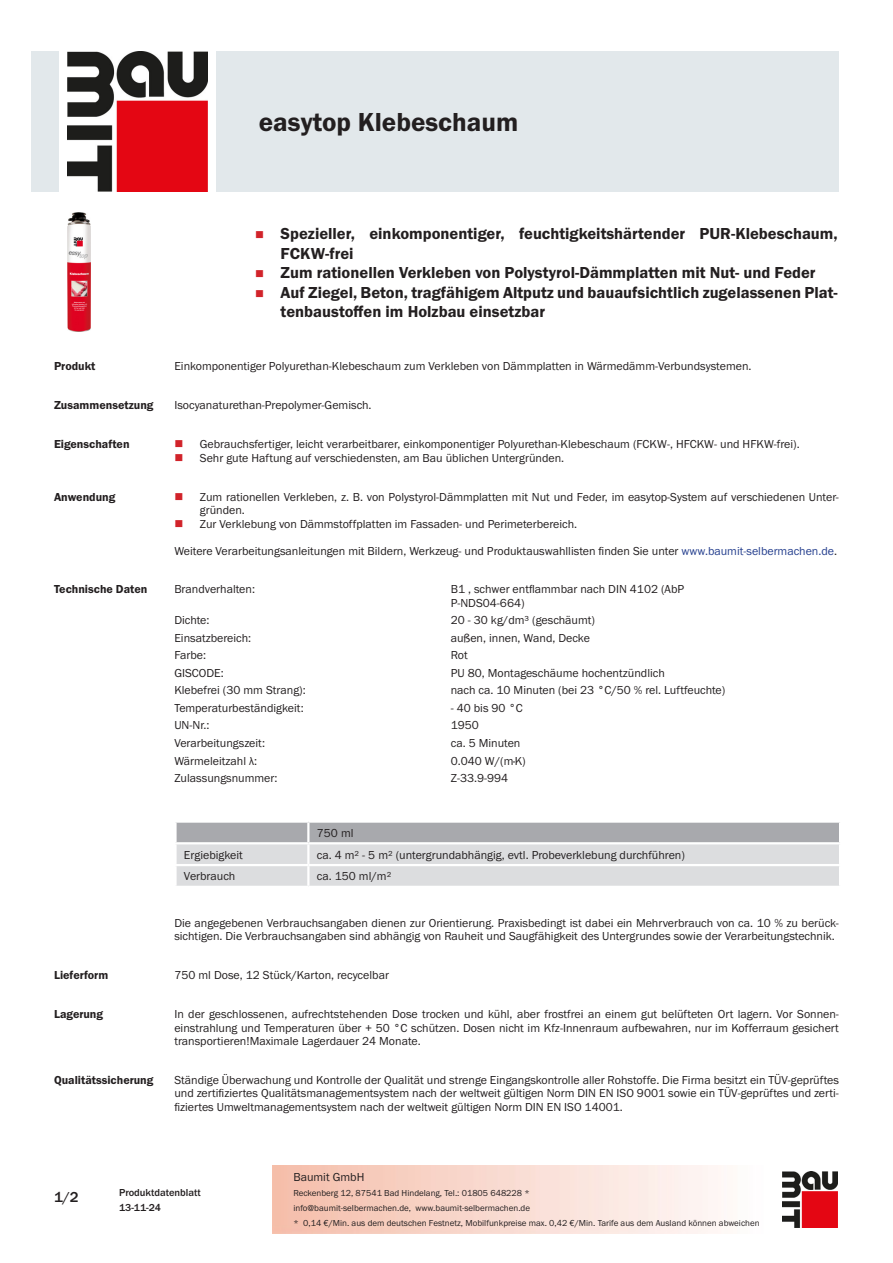
<style>
.page{position:relative;width:893px;height:1263px;background:#fff}
.page>*{position:absolute;margin:0;border:0;box-sizing:border-box;transform-origin:0 0}
.PDS_Produktname{font:27px "BM Franklin Gothic URW Dem";color:#231f20}
.t1{font:16.5px/19.5px "BM Franklin Gothic URW Dem";color:#231f20}
.t2{font:500 15px "BM Franklin Gothic URW";color:#231f20}
.PDS_Standard{font:12px/13.5px "BM Franklin Gothic URW Boo";color:#231f20}
.PDS_Standard_linksbü{font:12px/13.5px "BM Franklin Gothic URW Boo";color:#231f20}
.PDS_Header{font:12px "BM Franklin Gothic URW Dem";color:#231f20}
.t3{font:500 10.5px/15px "BM Franklin Gothic URW";color:#231f20}
.t4{font:9px/15px "BM Franklin Gothic URW Boo";color:#231f20}
.s1{color:#253f8e}
</style>
<div class="page">
<img style="left:782px;top:1171px;width:56px;height:56px">
<div style="left:32px;top:51px;width:27px;height:140px;background:#e2e8eb"></div>
<img style="left:68px;top:51px;width:139px;height:140px">
<div style="left:216px;top:51px;width:623px;height:140px;background:#e2e8eb"></div>
<img style="left:68px;top:213px;width:23px;height:119px">
<svg style="left:175px;top:822px;width:665px;height:64px;background:#cccdcf"></svg>
<hr style="left:174px;top:842px;width:134px;height:2px;background:#fff">
<hr style="left:174px;top:844px;width:3px;height:20px;background:#fff">
<hr style="left:308px;top:842px;width:533px;height:2px;background:#fff">
<hr style="left:307px;top:844px;width:2px;height:20px;background:#fff">
<hr style="left:839px;top:844px;width:2px;height:20px;background:#fff">
<hr style="left:174px;top:864px;width:134px;height:2px;background:#fff">
<hr style="left:174px;top:866px;width:3px;height:20px;background:#fff">
<hr style="left:308px;top:864px;width:533px;height:2px;background:#fff">
<hr style="left:307px;top:866px;width:2px;height:20px;background:#fff">
<hr style="left:839px;top:866px;width:2px;height:20px;background:#fff">
<p class="PDS_Produktname" style="left:259px;top:106px;width:261px">easytop Klebeschaum</p>
<p class="t1" style="left:281px;top:224px;width:559px">Spezieller, einkomponentiger, feuchtigkeitshärtender PUR-Klebeschaum,<br>FCKW-frei</p>
<p class="t1" style="left:281px;top:263px;width:536px">Zum rationellen Verkleben von Polystyrol-Dämmplatten mit Nut- und Feder</p>
<p class="t1" style="left:281px;top:283px;width:559px">Auf Ziegel, Beton, tragfähigem Altputz und bauaufsichtlich zugelassenen Plat&shy;tenbaustoffen im Holzbau einsetzbar</p>
<p class="PDS_Header" style="left:54px;top:359px;width:43px">Produkt</p>
<p class="PDS_Standard" style="left:174px;top:360px;width:579px">Einkomponentiger Polyurethan-Klebeschaum zum Verkleben von Dämmplatten in Wärmedämm-Verbundsystemen.</p>
<p class="PDS_Header" style="left:54px;top:398px;width:101px">Zusammensetzung</p>
<p class="PDS_Standard" style="left:174px;top:399px;width:199px">Isocyanaturethan-Prepolymer-Gemisch.</p>
<p class="PDS_Header" style="left:54px;top:437px;width:77px">Eigenschaften</p>
<p class="PDS_Standard" style="left:200px;top:438px;width:601px">Gebrauchsfertiger, leicht verarbeitbarer, einkomponentiger Polyurethan-Klebeschaum (FCKW-, HFCKW- und HFKW-frei).</p>
<p class="PDS_Standard" style="left:200px;top:451px;width:366px">Sehr gute Haftung auf verschiedensten, am Bau üblichen Untergründen.</p>
<p class="PDS_Header" style="left:54px;top:489px;width:63px">Anwendung</p>
<p class="PDS_Standard" style="left:200px;top:490px;width:641px">Zum rationellen Verkleben, z. B. von Polystyrol-Dämmplatten mit Nut und Feder, im easytop-System auf verschiedenen Unter&shy;gründen.</p>
<p class="PDS_Standard" style="left:200px;top:517px;width:379px">Zur Verklebung von Dämmstoffplatten im Fassaden- und Perimeterbereich.</p>
<p class="PDS_Standard" style="left:174px;top:544px;width:664px">Weitere Verarbeitungsanleitungen mit Bildern, Werkzeug- und Produktauswahllisten finden Sie unter <span class="s1">www.baumit-selbermachen.de</span>.</p>
<p class="PDS_Header" style="left:54px;top:582px;width:95px">Technische Daten</p>
<p class="PDS_Standard_linksbü" style="left:174px;top:583px;width:82px">Brandverhalten:</p>
<p class="PDS_Standard_linksbü" style="left:451px;top:583px;width:235px">B1 , schwer entflammbar nach DIN 4102 (AbP<br>P-NDS04-664)</p>
<p class="PDS_Standard_linksbü" style="left:174px;top:614px;width:37px">Dichte:</p>
<p class="PDS_Standard_linksbü" style="left:451px;top:614px;width:146px">20 - 30 kg/dm³ (geschäumt)</p>
<p class="PDS_Standard_linksbü" style="left:174px;top:631px;width:78px">Einsatzbereich:</p>
<p class="PDS_Standard_linksbü" style="left:451px;top:631px;width:141px">außen, innen, Wand, Decke</p>
<p class="PDS_Standard_linksbü" style="left:174px;top:649px;width:33px">Farbe:</p>
<p class="PDS_Standard_linksbü" style="left:451px;top:649px;width:18px">Rot</p>
<p class="PDS_Standard_linksbü" style="left:174px;top:666px;width:51px">GISCODE:</p>
<p class="PDS_Standard_linksbü" style="left:451px;top:666px;width:216px">PU 80, Montageschäume hochentzündlich</p>
<p class="PDS_Standard_linksbü" style="left:174px;top:684px;width:133px">Klebefrei (30 mm Strang):</p>
<p class="PDS_Standard_linksbü" style="left:451px;top:684px;width:276px">nach ca. 10 Minuten (bei 23 °C/50 % rel. Luftfeuchte)</p>
<p class="PDS_Standard_linksbü" style="left:174px;top:701px;width:131px">Temperaturbeständigkeit:</p>
<p class="PDS_Standard_linksbü" style="left:451px;top:701px;width:73px">- 40 bis 90 °C</p>
<p class="PDS_Standard_linksbü" style="left:174px;top:719px;width:37px">UN-Nr.:</p>
<p class="PDS_Standard_linksbü" style="left:451px;top:719px;width:30px">1950</p>
<p class="PDS_Standard_linksbü" style="left:174px;top:736px;width:92px">Verarbeitungszeit:</p>
<p class="PDS_Standard_linksbü" style="left:451px;top:736px;width:71px">ca. 5 Minuten</p>
<p class="PDS_Standard_linksbü" style="left:174px;top:754px;width:84px">Wärmeleitzahl λ:</p>
<p class="PDS_Standard_linksbü" style="left:451px;top:754px;width:77px">0.040 W/(m·K)</p>
<p class="PDS_Standard_linksbü" style="left:174px;top:771px;width:105px">Zulassungsnummer:</p>
<p class="PDS_Standard_linksbü" style="left:451px;top:771px;width:59px">Z-33.9-994</p>
<p class="PDS_Standard_linksbü" style="left:317px;top:826px;width:38px">750 ml</p>
<p class="PDS_Standard_linksbü" style="left:184px;top:848px;width:60px">Ergiebigkeit</p>
<p class="PDS_Standard_linksbü" style="left:317px;top:848px;width:370px">ca. 4 m² - 5 m² (untergrundabhängig, evtl. Probeverklebung durchführen)</p>
<p class="PDS_Standard_linksbü" style="left:184px;top:870px;width:53px">Verbrauch</p>
<p class="PDS_Standard_linksbü" style="left:317px;top:870px;width:76px">ca. 150 ml/m²</p>
<p class="PDS_Standard" style="left:174px;top:916px;width:666px">Die angegebenen Verbrauchsangaben dienen zur Orientierung. Praxisbedingt ist dabei ein Mehrverbrauch von ca. 10 % zu berück&shy;sichtigen. Die Verbrauchsangaben sind abhängig von Rauheit und Saugfähigkeit des Untergrundes sowie der Verarbeitungstechnik.</p>
<p class="PDS_Header" style="left:54px;top:968px;width:56px">Lieferform</p>
<p class="PDS_Standard" style="left:174px;top:968px;width:216px">750 ml Dose, 12 Stück/Karton, recycelbar</p>
<p class="PDS_Header" style="left:54px;top:1006px;width:51px">Lagerung</p>
<p class="PDS_Standard" style="left:174px;top:1007px;width:666px;text-align:justify">In der geschlossenen, aufrechtstehenden Dose trocken und kühl, aber frostfrei an einem gut belüfteten Ort lagern. Vor Sonnen&shy;einstrahlung und Temperaturen über + 50 °C schützen. Dosen nicht im Kfz-Innenraum aufbewahren, nur im Kofferraum gesichert transportieren!Maximale Lagerdauer 24 Monate.</p>
<p class="PDS_Header" style="left:54px;top:1072px;width:101px">Qualitätssicherung</p>
<p class="PDS_Standard" style="left:174px;top:1073px;width:666px;text-align:justify">Ständige Überwachung und Kontrolle der Qualität und strenge Eingangskontrolle aller Rohstoffe. Die Firma besitzt ein TÜV-geprüftes und zertifiziertes Qualitätsmanagementsystem nach der weltweit gültigen Norm DIN EN ISO 9001 sowie ein TÜV-geprüftes und zerti&shy;fiziertes Umweltmanagementsystem nach der weltweit gültigen Norm DIN EN ISO 14001.</p>
<p class="t2" style="left:54px;top:1188px;width:26px">1/2</p>
<p class="t3" style="left:119px;top:1185px;width:83px">Produktdatenblatt<br>13-11-24</p>
<p class="PDS_Standard" style="left:293px;top:1170px;width:73px">Baumit GmbH</p>
<p class="t4" style="left:293px;top:1186px;width:468px">Reckenberg 12, 87541 Bad Hindelang, Tel.: 01805 648228 *<br>info@baumit-selbermachen.de, www.baumit-selbermachen.de<br>* 0,14 €/Min. aus dem deutschen Festnetz, Mobilfunkpreise max. 0,42 €/Min. Tarife aus dem Ausland können abweichen</p>
</div>
